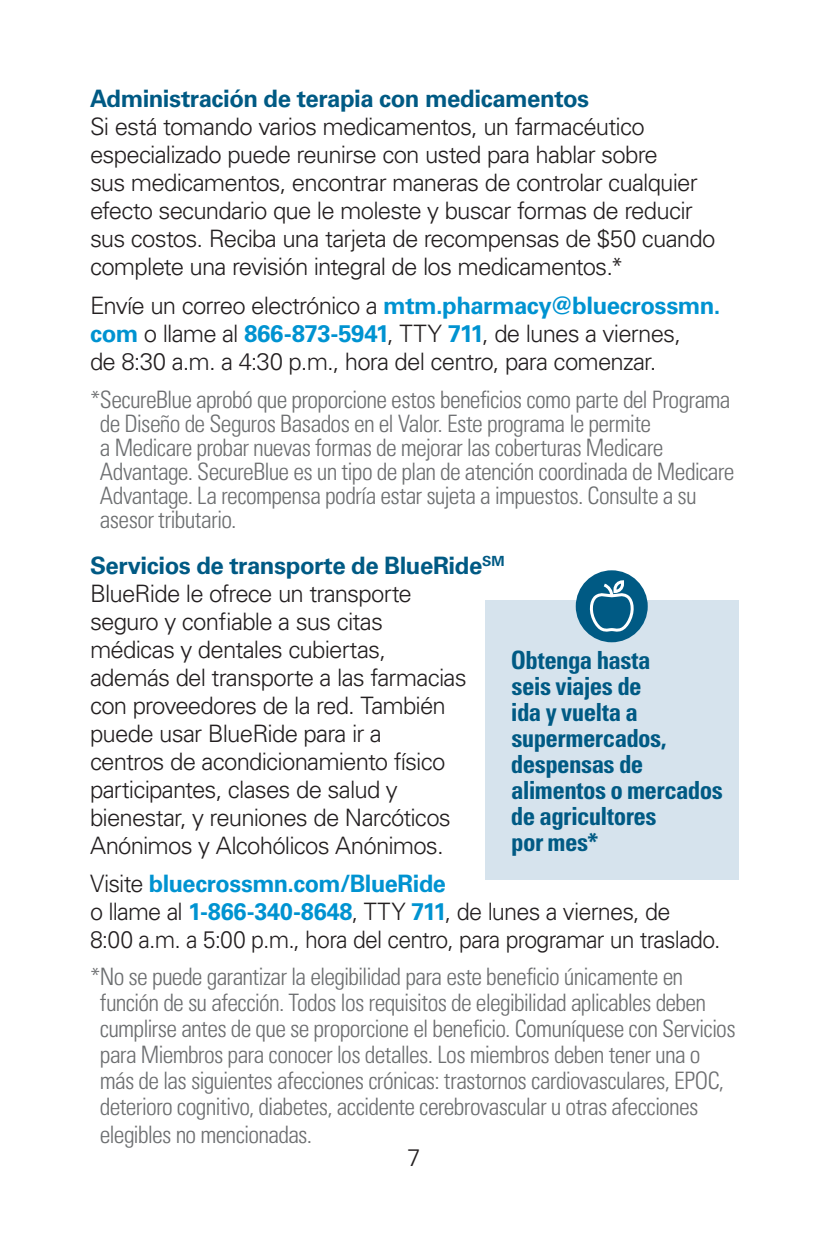
<style>
.page{position:relative;width:828px;height:1260px;background:#fff}
.page>*{position:absolute;margin:0;border:0;box-sizing:border-box;transform-origin:0 0}
.Sidebar_lead{font:700 condensed 25px/26px "Univers LT Pro";letter-spacing:-.025em;color:#005a84}
.Disclaimers_-_H_W{font:300 condensed 24px/26.4px "Univers LT Pro";letter-spacing:-.03em;color:#6d6f71}
.Body_copy_H_W{font:300 24px/28px "Univers LT Pro 45";letter-spacing:-.035em;color:#231f20}
.Body_Copy_-_GOVT_Medicaid{font:300 24px/28px "Univers LT Pro 45";letter-spacing:-.035em;color:#231f20}
.Secondary_subhead_-_H_W{font:700 24px "Univers LT Pro 65";letter-spacing:-.02em;color:#005a84}
.s1{font-family:"Univers LT Pro 65";font-weight:700;color:#0093d1}
</style>
<div class="page">
<div style="left:486px;top:601px;width:253px;height:279px;background:#d6e3ed"></div>
<div style="left:576px;top:570px;width:72px;height:72px;background:#005a84;border-radius:50%"></div>
<svg style="left:587px;top:579px;width:52px;height:58px"></svg>
<p class="Secondary_subhead_-_H_W" style="left:90px;top:82px;width:501px">Administración de terapia con medicamentos</p>
<p class="Body_copy_H_W" style="left:90px;top:112px;width:627px">Si está tomando varios medicamentos, un farmacéutico especializado puede reunirse con usted para hablar sobre<br>sus medicamentos, encontrar maneras de controlar cualquier efecto secundario que le moleste y buscar formas de reducir sus costos. Reciba una tarjeta de recompensas de $50 cuando complete una revisión integral de los medicamentos.*</p>
<p class="Body_copy_H_W" style="left:90px;top:291px;width:632px">Envíe un correo electrónico a <span class="s1">mtm.pharmacy@bluecrossmn. com</span> o llame al <span class="s1">866-873-5941</span>, TTY <span class="s1">711</span>, de lunes a viernes,<br>de 8:30 a.m. a 4:30 p.m., hora del centro, para comenzar.</p>
<p class="Disclaimers_-_H_W" style="left:100px;top:386px;width:636px;line-height:24px;text-indent:-10px">*SecureBlue aprobó que proporcione estos beneficios como parte del Programa de Diseño de Seguros Basados en el Valor. Este programa le permite<br>a Medicare probar nuevas formas de mejorar las coberturas Medicare Advantage. SecureBlue es un tipo de plan de atención coordinada de Medicare Advantage. La recompensa podría estar sujeta a impuestos. Consulte a su asesor tributario.</p>
<p class="Secondary_subhead_-_H_W" style="left:90px;top:548px;width:416px">Servicios de transporte de BlueRide<sup>SM</sup></p>
<p class="Body_copy_H_W" style="left:90px;top:578px;width:378px">BlueRide le ofrece un transporte seguro y confiable a sus citas médicas y dentales cubiertas, además del transporte a las farmacias con proveedores de la red. También puede usar BlueRide para ir a<br>centros de acondicionamiento físico participantes, clases de salud y bienestar, y reuniones de Narcóticos Anónimos y Alcohólicos Anónimos.</p>
<p class="Body_Copy_-_GOVT_Medicaid" style="left:90px;top:869px;width:632px">Visite <span class="s1">bluecrossmn.com/BlueRide<br></span>o llame al <span class="s1">1-866-340-8648</span>, TTY <span class="s1">711</span>, de lunes a viernes, de<br>8:00 a.m. a 5:00 p.m., hora del centro, para programar un traslado.</p>
<p class="Disclaimers_-_H_W" style="left:100px;top:962px;width:637px;text-indent:-10px">*No se puede garantizar la elegibilidad para este beneficio únicamente en función de su afección. Todos los requisitos de elegibilidad aplicables deben cumplirse antes de que se proporcione el beneficio. Comuníquese con Servicios para Miembros para conocer los detalles. Los miembros deben tener una o más de las siguientes afecciones crónicas: trastornos cardiovasculares, EPOC, deterioro cognitivo, diabetes, accidente cerebrovascular u otras afecciones elegibles no mencionadas.</p>
<p class="Sidebar_lead" style="left:511px;top:647px;width:214px">Obtenga hasta<br>seis viajes de<br>ida y vuelta a supermercados, despensas de alimentos o mercados de agricultores<br>por mes*</p>
<p class="Body_copy_H_W" style="left:407px;top:1143px;width:15px">7</p>
</div>
